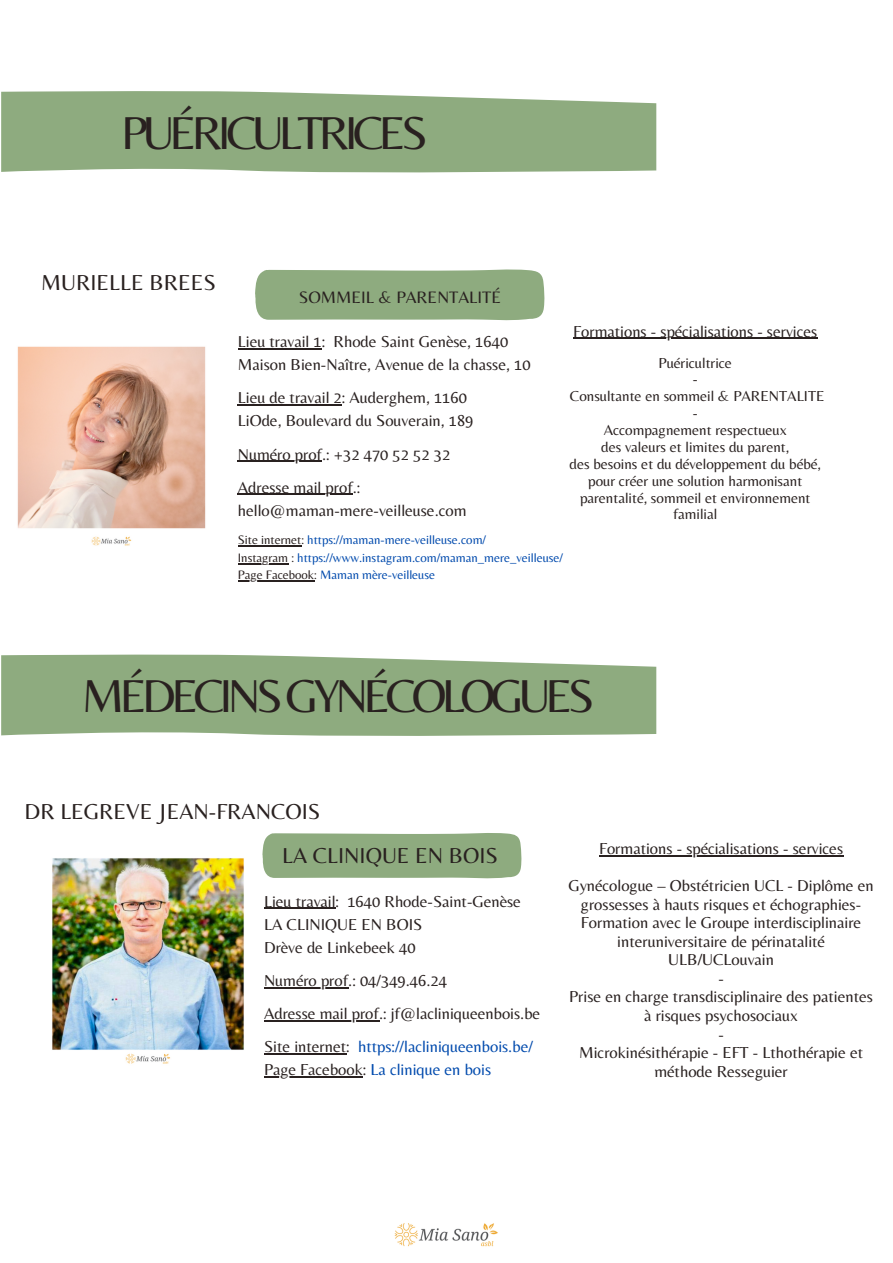
<style>
.page{position:relative;width:893px;height:1263px;background:#fff}
.page>*{position:absolute;margin:0;border:0;box-sizing:border-box;transform-origin:0 0}
.t1{font:48px "Belleza";letter-spacing:-.095em;color:#292120}
.t2{font:22.5px/44.7px "Belleza";color:#292120}
.t3{font:17.25px "Belleza";color:#292120}
.t4{font:16.5px/18.6px "Belleza";color:#292120}
.t5{font:16.5px "Belleza";color:#004aad}
.t6{font:15px/16.9px "Belleza";color:#292120;text-align:center}
.t7{font:12.75px/17.4px "Belleza";color:#004aad}
.s1{color:#292120}
.s2{color:#004aad}
</style>
<div class="page">
<img style="left:394px;top:1223px;width:104px;height:24px">
<hr style="left:599px;top:855px;width:244px;height:1px;background:#292120">
<svg style="left:262px;top:833px;width:260px;height:46px"></svg>
<hr style="left:264px;top:907px;width:71px;height:2px;background:#292120">
<hr style="left:264px;top:987px;width:84px;height:1px;background:#292120">
<hr style="left:264px;top:1020px;width:115px;height:1px;background:#292120">
<hr style="left:264px;top:1053px;width:82px;height:1px;background:#292120">
<hr style="left:264px;top:1076px;width:99px;height:1px;background:#292120">
<img style="left:52px;top:858px;width:192px;height:206px">
<svg style="left:1px;top:654px;width:655px;height:82px;fill:#8eab7f"></svg>
<hr style="left:573px;top:338px;width:244px;height:1px;background:#292120">
<svg style="left:255px;top:269px;width:290px;height:52px"></svg>
<hr style="left:238px;top:348px;width:84px;height:1px;background:#292120">
<hr style="left:238px;top:404px;width:104px;height:1px;background:#292120">
<hr style="left:238px;top:461px;width:84px;height:1px;background:#292120">
<hr style="left:238px;top:494px;width:115px;height:1px;background:#292120">
<hr style="left:238px;top:546px;width:63px;height:1px;background:#292120">
<hr style="left:238px;top:563px;width:50px;height:1px;background:#292120">
<hr style="left:238px;top:580px;width:76px;height:2px;background:#292120">
<img style="left:17px;top:346px;width:189px;height:200px">
<svg style="left:1px;top:91px;width:655px;height:82px;fill:#8eab7f"></svg>
<h1 class="t1" style="left:121px;top:104px;width:308px">PUÉRICULTRICES</h1>
<h2 class="t2" style="left:41px;top:260px;width:176px">MURIELLE BREES</h2>
<p class="t3" style="left:299px;top:287px;width:204px">SOMMEIL &amp; PARENTALITÉ</p>
<p class="t4" style="left:238px;top:330px;width:294px;line-height:23.1px">Lieu travail 1: Rhode Saint Genèse, 1640<br>Maison Bien-Naître, Avenue de la chasse, 10</p>
<p class="t4" style="left:238px;top:386px;width:237px;line-height:23.1px">Lieu de travail 2: Auderghem, 1160<br>LiOde, Boulevard du Souverain, 189</p>
<p class="t4" style="left:238px;top:437px;width:214px;line-height:33.2px">Numéro prof.: +32 470 52 52 32<br>Adresse mail prof.:</p>
<p class="t4" style="left:238px;top:501px;width:230px">hello@maman-mere-veilleuse.com</p>
<p class="t7" style="left:238px;top:531px;width:327px"><span class="s1">Site internet:</span> https://maman-mere-veilleuse.com/<br><span class="s1">Instagram :</span> https://www.instagram.com/maman_mere_veilleuse/<br><span class="s1">Page Facebook:</span> Maman mère-veilleuse</p>
<p class="t4" style="left:573px;top:321px;width:246px">Formations - spécialisations - services</p>
<p class="t6" style="left:569px;top:354px;width:256px">Puéricultrice<br>-<br>Consultante en sommeil &amp; PARENTALITE -<br>Accompagnement respectueux<br>des valeurs et limites du parent,<br>des besoins et du développement du bébé, pour créer une solution harmonisant parentalité, sommeil et environnement familial</p>
<h1 class="t1" style="left:82px;top:667px;width:514px">MÉDECINSGYNÉCOLOGUES</h1>
<h2 class="t2" style="left:282px;top:788px;width:217px;text-indent:-258px">DR LEGREVE JEAN-FRANCOIS<br>LA CLINIQUE EN BOIS</h2>
<p class="t4" style="left:264px;top:889px;width:258px;line-height:23.1px">Lieu travail: 1640 Rhode-Saint-Genèse<br>LA CLINIQUE EN BOIS<br>Drève de Linkebeek 40</p>
<p class="t4" style="left:264px;top:963px;width:278px;line-height:33.2px">Numéro prof.: 04/349.46.24<br>Adresse mail prof.: jf@lacliniqueenbois.be<br>Site internet: <span class="s2">https://lacliniqueenbois.be/</span></p>
<p class="t5" style="left:264px;top:1060px;width:229px"><span class="s1">Page Facebook:</span> La clinique en bois</p>
<p class="t4" style="left:599px;top:839px;width:246px">Formations - spécialisations - services</p>
<p class="t4" style="left:568px;top:876px;width:307px;text-align:center">Gynécologue – Obstétricien UCL - Diplôme en grossesses à hauts risques et échographies-<br>Formation avec le Groupe interdisciplinaire interuniversitaire de périnatalité<br>ULB/UCLouvain<br>-<br>Prise en charge transdisciplinaire des patientes à risques psychosociaux<br>-<br>Microkinésithérapie - EFT - Lthothérapie et méthode Resseguier</p>
</div>
